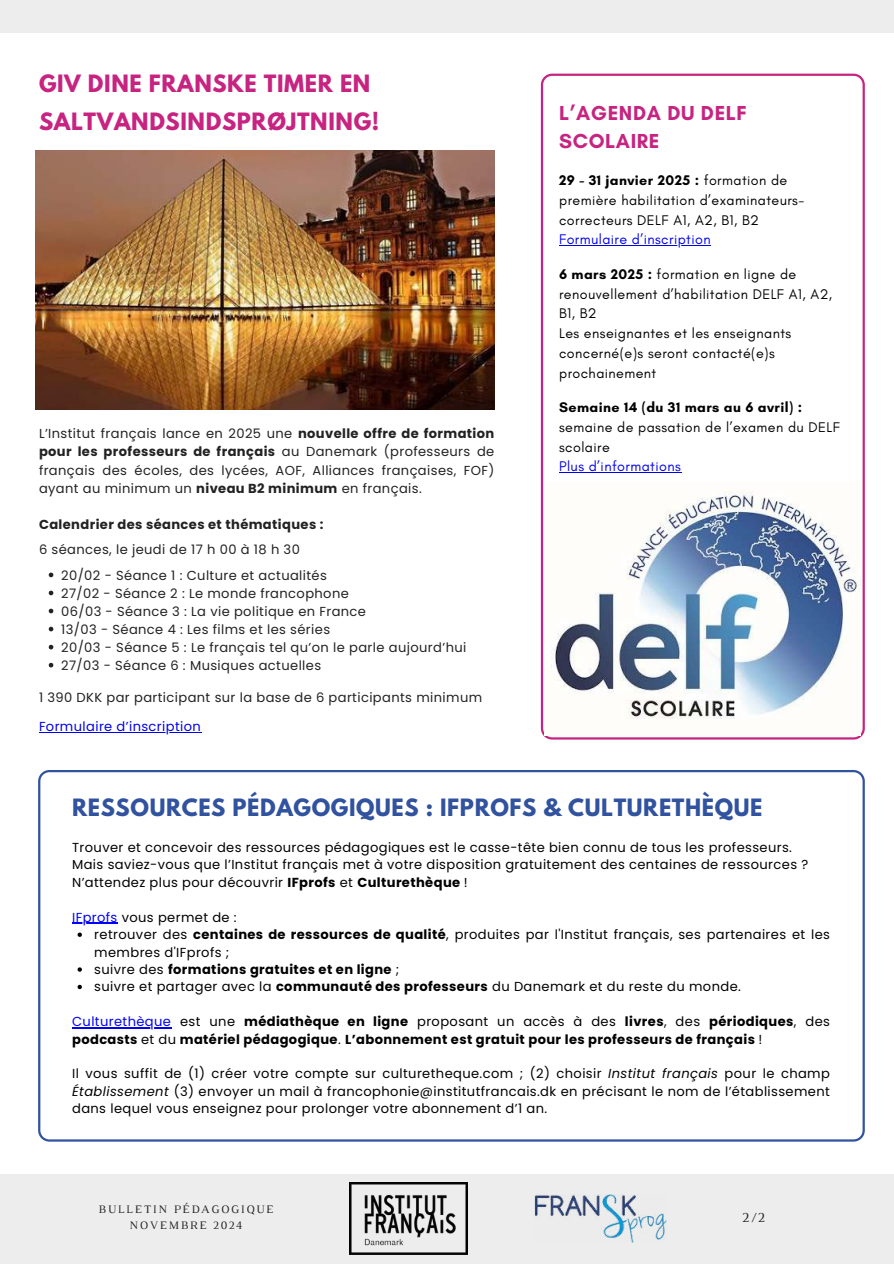
<style>
.page{position:relative;width:894px;height:1264px;background:#fff}
.page>*{position:absolute;margin:0;border:0;box-sizing:border-box;transform-origin:0 0}
.t1{font:700 21.15px/38.2px "League Spartan";letter-spacing:.03em;color:#c62480}
.t2{font:700 21.15px "League Spartan";letter-spacing:.03em;color:#31529e}
.t3{font:700 20.7px/28.2px "Glacial Indifference";letter-spacing:.03em;color:#c62480}
.t4{font:14.25px/19.6px "Glacial Indifference";letter-spacing:.03em;color:#000}
.t5{font:14.25px "Glacial Indifference";letter-spacing:.03em;color:#00e}
.t6{font:700 14.25px "Glacial Indifference";letter-spacing:.03em;color:#000}
.t7{font:14.25px "Luthier";color:#222}
.t8{font:13.05px/17.4px "Poppins";letter-spacing:.03em;color:#000}
.t9{font:13.05px/18px "Poppins";letter-spacing:.03em;color:#222}
.t10{font:700 13.05px/17.4px "Poppins";letter-spacing:.03em;color:#000}
.t11{font:700 13.05px "Poppins";letter-spacing:.03em;color:#222}
.t12{font:13.05px "Poppins";letter-spacing:.03em;color:#00e}
.t13{font:11.7px/15.8px "Luthier";letter-spacing:.14em;color:#222;text-align:center}
.s1{font-weight:700}
.s2{color:#00f}
.s3{font-weight:400;color:#00f}
.s4{font-weight:400}
.s5{font-style:italic}
</style>
<div class="page">
<div style="left:0;top:0;width:893px;height:33px;background:#ededed"></div>
<div style="left:0;top:1174px;width:893px;height:89px;background:#ededed"></div>
<img style="left:349px;top:1182px;width:118px;height:72px">
<img style="left:534px;top:1194px;width:132px;height:48px">
<svg style="left:38px;top:770px;width:826px;height:371px"></svg>
<hr style="left:72px;top:922px;width:46px;height:1px;background:#00f">
<svg style="left:78px;top:932px;width:4px;height:4px"></svg>
<svg style="left:78px;top:967px;width:4px;height:4px"></svg>
<svg style="left:78px;top:984px;width:4px;height:5px"></svg>
<hr style="left:72px;top:1027px;width:99px;height:1px;background:#00f">
<svg style="left:540px;top:74px;width:324px;height:665px"></svg>
<hr style="left:559px;top:245px;width:151px;height:1px;background:#00e">
<hr style="left:559px;top:472px;width:122px;height:1px;background:#00e">
<img style="left:544px;top:481px;width:316px;height:254px">
<img style="left:35px;top:151px;width:459px;height:258px">
<svg style="left:49px;top:572px;width:4px;height:5px"></svg>
<svg style="left:49px;top:590px;width:4px;height:5px"></svg>
<svg style="left:49px;top:608px;width:4px;height:5px"></svg>
<svg style="left:49px;top:626px;width:4px;height:5px"></svg>
<svg style="left:49px;top:644px;width:4px;height:5px"></svg>
<svg style="left:49px;top:663px;width:4px;height:4px"></svg>
<hr style="left:39px;top:732px;width:162px;height:1px;background:#00e">
<h1 class="t1" style="left:39px;top:64px;width:341px">GIV DINE FRANSKE TIMER EN<br>SALTVANDSINDSPRØJTNING!</h1>
<p class="t9" style="left:39px;top:425px;width:456px;text-align:justify">L’Institut français lance en 2025 une <span class="s1">nouvelle offre de formation pour les professeurs de français</span> au Danemark (professeurs de français des écoles, des lycées, AOF, Alliances françaises, FOF) ayant au minimum un <span class="s1">niveau B2 minimum</span> en français.</p>
<p class="t11" style="left:39px;top:516px;width:286px">Calendrier des séances et thématiques :</p>
<p class="t9" style="left:61px;top:537px;width:267px;line-height:25.5px;text-indent:-22px">6 séances, le jeudi de 17 h 00 à 18 h 30<br>20/02 - Séance 1 : Culture et actualités</p>
<p class="t9" style="left:61px;top:584px;width:406px">27/02 - Séance 2 : Le monde francophone<br>06/03 - Séance 3 : La vie politique en France<br>13/03 - Séance 4 : Les films et les séries<br>20/03 - Séance 5 : Le français tel qu’on le parle aujourd’hui 27/03 - Séance 6 : Musiques actuelles</p>
<p class="t9" style="left:39px;top:688px;width:444px">1 390 DKK par participant sur la base de 6 participants minimum</p>
<p class="t12" style="left:39px;top:719px;width:163px">Formulaire d’inscription</p>
<h2 class="t3" style="left:559px;top:98px;width:189px">L’AGENDA DU DELF<br>SCOLAIRE</h2>
<p class="t4" style="left:559px;top:171px;width:246px"><span class="s1">29 - 31 janvier 2025 :</span> formation de première habilitation d’examinateurs&shy;correcteurs DELF A1, A2, B1, B2</p>
<p class="t5" style="left:559px;top:232px;width:153px">Formulaire d’inscription</p>
<p class="t4" style="left:559px;top:265px;width:274px"><span class="s1">6 mars 2025 :</span> formation en ligne de renouvellement d’habilitation DELF A1, A2,<br>B1, B2<br>Les enseignantes et les enseignants concerné(e)s seront contacté(e)s prochainement</p>
<p class="t6" style="left:559px;top:398px;width:244px">Semaine 14 (du 31 mars au 6 avril) :</p>
<p class="t4" style="left:559px;top:417px;width:282px">semaine de passation de l’examen du DELF scolaire</p>
<p class="t5" style="left:559px;top:458px;width:123px">Plus d’informations</p>
<h1 class="t2" style="left:72px;top:791px;width:691px">RESSOURCES PÉDAGOGIQUES : IFPROFS &amp; CULTURETHÈQUE</h1>
<p class="t8" style="left:72px;top:838px;width:737px">Trouver et concevoir des ressources pédagogiques est le casse-tête bien connu de tous les professeurs.<br>Mais saviez-vous que l’Institut français met à votre disposition gratuitement des centaines de ressources ?<br>N’attendez plus pour découvrir <span class="s1">IFprofs</span> et <span class="s1">Culturethèque</span> !</p>
<p class="t8" style="left:94px;top:908px;width:737px;text-indent:-22px"><span class="s2">IFprofs</span> vous permet de :<br>retrouver des <span class="s1">centaines de ressources de qualité</span>, produites par l'Institut français, ses partenaires et les membres d'IFprofs ;<br>suivre des <span class="s1">formations gratuites et en ligne</span> ;<br>suivre et partager avec la <span class="s1">communauté des professeurs</span> du Danemark et du reste du monde.</p>
<p class="t10" style="left:72px;top:1012px;width:759px"><span class="s3">Culturethèque</span> <span class="s4">est une</span> médiathèque en ligne <span class="s4">proposant un accès à des</span> livres<span class="s4">, des</span> périodiques<span class="s4">, des </span>podcasts <span class="s4">et du</span> matériel pédagogique<span class="s4">.</span> L’abonnement est gratuit pour les professeurs de français <span class="s4">!</span></p>
<p class="t8" style="left:72px;top:1065px;width:759px;text-align:justify">Il vous suffit de (1) créer votre compte sur culturetheque.com ; (2) choisir <span class="s5">Institut français</span> pour le champ <span class="s5">Établissement</span> (3) envoyer un mail à francophonie@institutfrancais.dk en précisant le nom de l’établissement dans lequel vous enseignez pour prolonger votre abonnement d’1 an.</p>
<p class="t13" style="left:99px;top:1201px;width:176px">BULLETIN PÉDAGOGIQUE<br>NOVEMBRE 2024</p>
<p class="t7" style="left:742px;top:1207px;width:24px">2/2</p>
</div>
